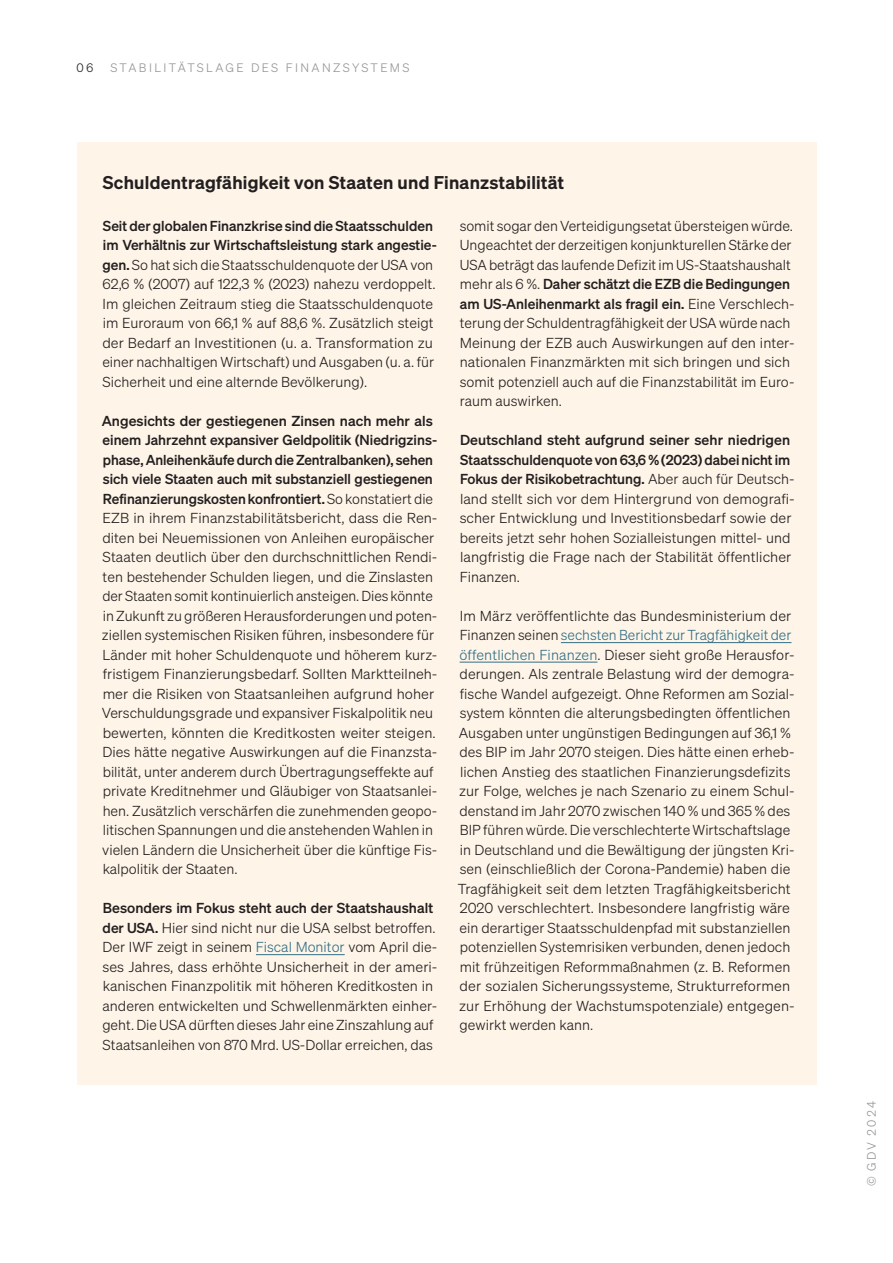
<style>
.page{position:relative;width:893px;height:1263px;background:#fff}
.page>*{position:absolute;margin:0;border:0;box-sizing:border-box;transform-origin:0 0}
._23-kasten-headline{font:600 18px "Sohne";letter-spacing:.015em;color:#231f20}
._23-kasten-text{font:14.1px/19.5px "Sohne Leicht";color:#231f20}
.t1{font:12px "Sohne Leicht";letter-spacing:.195em;color:#939598}
.t2{font:12px "Sohne Leicht";color:#231f20}
.s1{font-family:"Sohne Kraftig"}
.s2{color:#326f87}
</style>
<div class="page">
<div style="left:77px;top:142px;width:739px;height:942px;background:#fef5e8"></div>
<hr style="left:256px;top:954px;width:89px;height:1px;background:#326f87">
<hr style="left:561px;top:642px;width:230px;height:1px;background:#326f87">
<hr style="left:460px;top:662px;width:137px;height:1px;background:#326f87">
<p class="t2" style="left:77px;top:61px;width:18px">06</p>
<p class="t1" style="left:110px;top:61px;width:116px">Sta bi litäts lage</p>
<p class="t1" style="left:251px;top:61px;width:20px">des</p>
<p class="t1" style="left:286px;top:61px;width:19px">Finan</p>
<p class="t1" style="left:333px;top:61px;width:21px">zsystems</p>
<p class="_23-kasten-headline" style="left:103px;top:171px;width:463px">Schuldentragfähigkeit von Staaten und Finanzstabilität</p>
<p class="_23-kasten-text" style="left:102px;top:216px;width:336px"><span class="s1">Seit der globalen Finanzkrise sind die Staatsschulden im Verhältnis zur Wirtschaftsleistung stark angestie&shy;gen.</span> So hat sich die Staatsschuldenquote der USA von 62,6 % (2007) auf 122,3 % (2023) nahezu verdoppelt.<br>Im gleichen Zeitraum stieg die Staatsschuldenquote im Euroraum von 66,1 % auf 88,6 %. Zusätzlich steigt der Bedarf an Investitionen (u. a. Transformation zu einer nachhaltigen Wirtschaft) und Ausgaben (u. a. für Sicherheit und eine alternde Bevölkerung).</p>
<p class="_23-kasten-text" style="left:102px;top:411px;width:337px"><span class="s1">Angesichts der gestiegenen Zinsen nach mehr als einem Jahrzehnt expansiver Geldpolitik (Niedrigzins&shy;phase, Anleihenkäufe durch die Zentralbanken), sehen sich viele Staaten auch mit substanziell gestiegenen Refinanzierungskosten konfrontiert.</span> So konstatiert die EZB in ihrem Finanzstabilitätsbericht, dass die Ren&shy;diten bei Neuemissionen von Anleihen europäischer Staaten deutlich über den durchschnittlichen Rendi&shy;ten bestehender Schulden liegen, und die Zinslasten der Staaten somit kontinuierlich ansteigen. Dies könnte in Zukunft zu größeren Herausforderungen und poten&shy;ziellen systemischen Risiken führen, insbesondere für Länder mit hoher Schuldenquote und höherem kurz&shy;fristigem Finanzierungsbedarf. Sollten Marktteilneh&shy;mer die Risiken von Staatsanleihen aufgrund hoher Verschuldungsgrade und expansiver Fiskalpolitik neu bewerten, könnten die Kreditkosten weiter steigen.<br>Dies hätte negative Auswirkungen auf die Finanzsta&shy;bilität, unter anderem durch Übertragungseffekte auf private Kreditnehmer und Gläubiger von Staatsanlei&shy;hen. Zusätzlich verschärfen die zunehmenden geopo&shy;litischen Spannungen und die anstehenden Wahlen in vielen Ländern die Unsicherheit über die künftige Fis&shy;kalpolitik der Staaten.</p>
<p class="_23-kasten-text" style="left:102px;top:898px;width:337px"><span class="s1">Besonders im Fokus steht auch der Staatshaushalt der USA.</span> Hier sind nicht nur die USA selbst betroffen.<br>Der IWF zeigt in seinem <span class="s2">Fiscal Monitor</span> vom April die&shy;ses Jahres, dass erhöhte Unsicherheit in der ameri&shy;kanischen Finanzpolitik mit höheren Kreditkosten in anderen entwickelten und Schwellenmärkten einher&shy;geht. Die USA dürften dieses Jahr eine Zinszahlung auf Staatsanleihen von 870 Mrd. US-Dollar erreichen, das</p>
<p class="_23-kasten-text" style="left:460px;top:216px;width:336px">somit sogar den Verteidigungsetat übersteigen würde.<br>Ungeachtet der derzeitigen konjunkturellen Stärke der USA beträgt das laufende Defizit im US-Staatshaushalt mehr als 6 %. <span class="s1">Daher schätzt die EZB die Bedingungen am US-Anleihenmarkt als fragil ein.</span> Eine Verschlech&shy;terung der Schuldentragfähigkeit der USA würde nach Meinung der EZB auch Auswirkungen auf den inter&shy;nationalen Finanzmärkten mit sich bringen und sich somit potenziell auch auf die Finanzstabilität im Euro&shy;raum auswirken.</p>
<p class="_23-kasten-text" style="left:460px;top:430px;width:336px"><span class="s1">Deutschland steht aufgrund seiner sehr niedrigen Staatsschuldenquote von 63,6 % (2023) dabei nicht im Fokus der Risikobetrachtung.</span> Aber auch für Deutsch&shy;land stellt sich vor dem Hintergrund von demografi&shy;scher Entwicklung und Investitionsbedarf sowie der bereits jetzt sehr hohen Sozialleistungen mittel- und langfristig die Frage nach der Stabilität öffentlicher Finanzen.</p>
<p class="_23-kasten-text" style="left:458px;top:606px;width:338px">Im März veröffentlichte das Bundesministerium der Finanzen seinen <span class="s2">sechsten Bericht zur Tragfähigkeit der öffentlichen Finanzen</span>. Dieser sieht große Herausfor&shy;derungen. Als zentrale Belastung wird der demogra&shy;fische Wandel aufgezeigt. Ohne Reformen am Sozial&shy;system könnten die alterungsbedingten öffentlichen Ausgaben unter ungünstigen Bedingungen auf 36,1 % des BIP im Jahr 2070 steigen. Dies hätte einen erheb&shy;lichen Anstieg des staatlichen Finanzierungsdefizits zur Folge, welches je nach Szenario zu einem Schul&shy;denstand im Jahr 2070 zwischen 140 % und 365 % des BIP führen würde. Die verschlechterte Wirtschaftslage in Deutschland und die Bewältigung der jüngsten Kri&shy;sen (einschließlich der Corona-Pandemie) haben die Tragfähigkeit seit dem letzten Tragfähigkeitsbericht 2020 verschlechtert. Insbesondere langfristig wäre ein derartiger Staatsschuldenpfad mit substanziellen potenziellen Systemrisiken verbunden, denen jedoch mit frühzeitigen Reformmaßnahmen (z. B. Reformen der sozialen Sicherungssysteme, Strukturreformen zur Erhöhung der Wachstumspotenziale) entgegen&shy;gewirkt werden kann.</p>
<p class="t1" style="left:865px;top:1186px;width:87px;rotate:-90deg">© GDV 2024</p>
</div>
